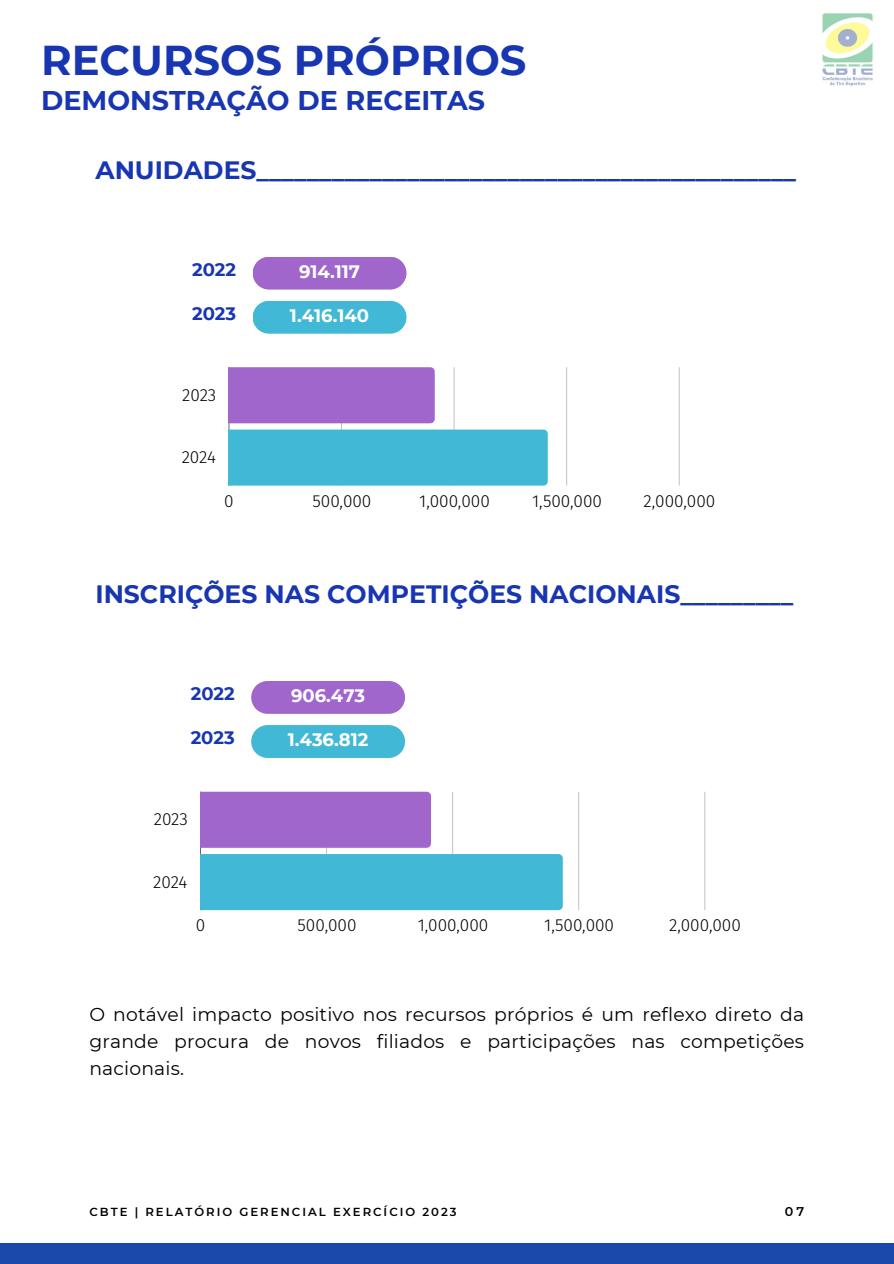
<style>
.page{position:relative;width:894px;height:1264px;background:#fff}
.page>*{position:absolute;margin:0;border:0;box-sizing:border-box;transform-origin:0 0}
.t1{font:700 41.7px "Montserrat";color:#1836b2}
.t2{font:700 27px "Montserrat";color:#1836b2}
.t3{font:700 25.05px "Montserrat";color:#1836b2}
.t4{font:18.75px/27px "Montserrat";letter-spacing:.01em;color:#000;text-align:justify}
.t5{font:700 18px "Montserrat";color:#fff}
.t6{font:700 18px "Montserrat";color:#1836b2}
.t7{font:300 17.25px "Fira Sans";color:#000}
.t8{font:600 12.75px "Montserrat";color:#000}
.t9{font:600 11.7px "Montserrat";letter-spacing:.17em;color:#000}
</style>
<div class="page">
<div style="left:0;top:1243px;width:893px;height:20px;background:#1b48ab"></div>
<hr style="left:229px;top:367px;width:1px;height:118px;background:#000">
<hr style="left:341px;top:367px;width:1px;height:118px;background:#000">
<hr style="left:453px;top:367px;width:1px;height:118px;background:#000">
<hr style="left:566px;top:367px;width:1px;height:118px;background:#000">
<hr style="left:678px;top:367px;width:1px;height:118px;background:#000">
<div style="left:229px;top:367px;width:205px;height:56px;background:#a066cb"></div>
<div style="left:229px;top:429px;width:318px;height:56px;background:#41b8d5"></div>
<div style="left:253px;top:257px;width:153px;height:32px;background:#a066cb"></div>
<svg style="left:253px;top:301px;width:153px;height:33px;background:#4abbd7"></svg>
<hr style="left:200px;top:791px;width:1px;height:119px;background:#000">
<hr style="left:326px;top:791px;width:1px;height:119px;background:#000">
<hr style="left:452px;top:791px;width:1px;height:119px;background:#000">
<hr style="left:578px;top:791px;width:1px;height:119px;background:#000">
<hr style="left:704px;top:791px;width:1px;height:119px;background:#000">
<div style="left:200px;top:791px;width:231px;height:56px;background:#a066cb"></div>
<div style="left:200px;top:854px;width:362px;height:56px;background:#41b8d5"></div>
<svg style="left:251px;top:681px;width:154px;height:33px;background:#a46dcd"></svg>
<svg style="left:251px;top:725px;width:154px;height:33px;background:#4abbd7"></svg>
<img style="left:822px;top:13px;width:51px;height:73px">
<h1 class="t1" style="left:41px;top:35px;width:487px">RECURSOS PRÓPRIOS</h1>
<h2 class="t2" style="left:41px;top:84px;width:445px">DEMONSTRAÇÃO DE RECEITAS</h2>
<h3 class="t3" style="left:95px;top:155px;width:702px">ANUIDADES___________________________________________</h3>
<p class="t6" style="left:192px;top:259px;width:46px">2022</p>
<p class="t6" style="left:192px;top:303px;width:46px">2023</p>
<p class="t7" style="left:182px;top:385px;width:36px">2023</p>
<p class="t7" style="left:182px;top:447px;width:36px">2024</p>
<p class="t5" style="left:299px;top:260px;width:62px">914.117</p>
<p class="t5" style="left:290px;top:304px;width:81px">1.416.140</p>
<p class="t7" style="left:224px;top:490px;width:11px">0</p>
<p class="t7" style="left:312px;top:490px;width:60px">500,000</p>
<p class="t7" style="left:419px;top:490px;width:72px">1,000,000</p>
<p class="t7" style="left:532px;top:490px;width:71px">1,500,000</p>
<p class="t7" style="left:643px;top:490px;width:73px">2,000,000</p>
<h3 class="t3" style="left:95px;top:579px;width:699px">INSCRIÇÕES NAS COMPETIÇÕES NACIONAIS_________</h3>
<p class="t6" style="left:191px;top:683px;width:46px">2022</p>
<p class="t6" style="left:191px;top:727px;width:46px">2023</p>
<p class="t7" style="left:154px;top:809px;width:36px">2023</p>
<p class="t7" style="left:153px;top:871px;width:36px">2024</p>
<p class="t5" style="left:291px;top:684px;width:76px">906.473</p>
<p class="t5" style="left:288px;top:728px;width:82px">1.436.812</p>
<p class="t7" style="left:196px;top:914px;width:11px">0</p>
<p class="t7" style="left:297px;top:914px;width:60px">500,000</p>
<p class="t7" style="left:417px;top:914px;width:72px">1,000,000</p>
<p class="t7" style="left:544px;top:914px;width:71px">1,500,000</p>
<p class="t7" style="left:669px;top:914px;width:73px">2,000,000</p>
<p class="t4" style="left:89px;top:1001px;width:716px">O notável impacto positivo nos recursos próprios é um reflexo direto da grande procura de novos filiados e participações nas competições nacionais.</p>
<p class="t9" style="left:89px;top:1204px;width:369px">CBTE | RELATÓRIO GERENCIAL EXERCÍCIO 2023</p>
<p class="t8" style="left:784px;top:1203px;width:21px">07</p>
</div>
